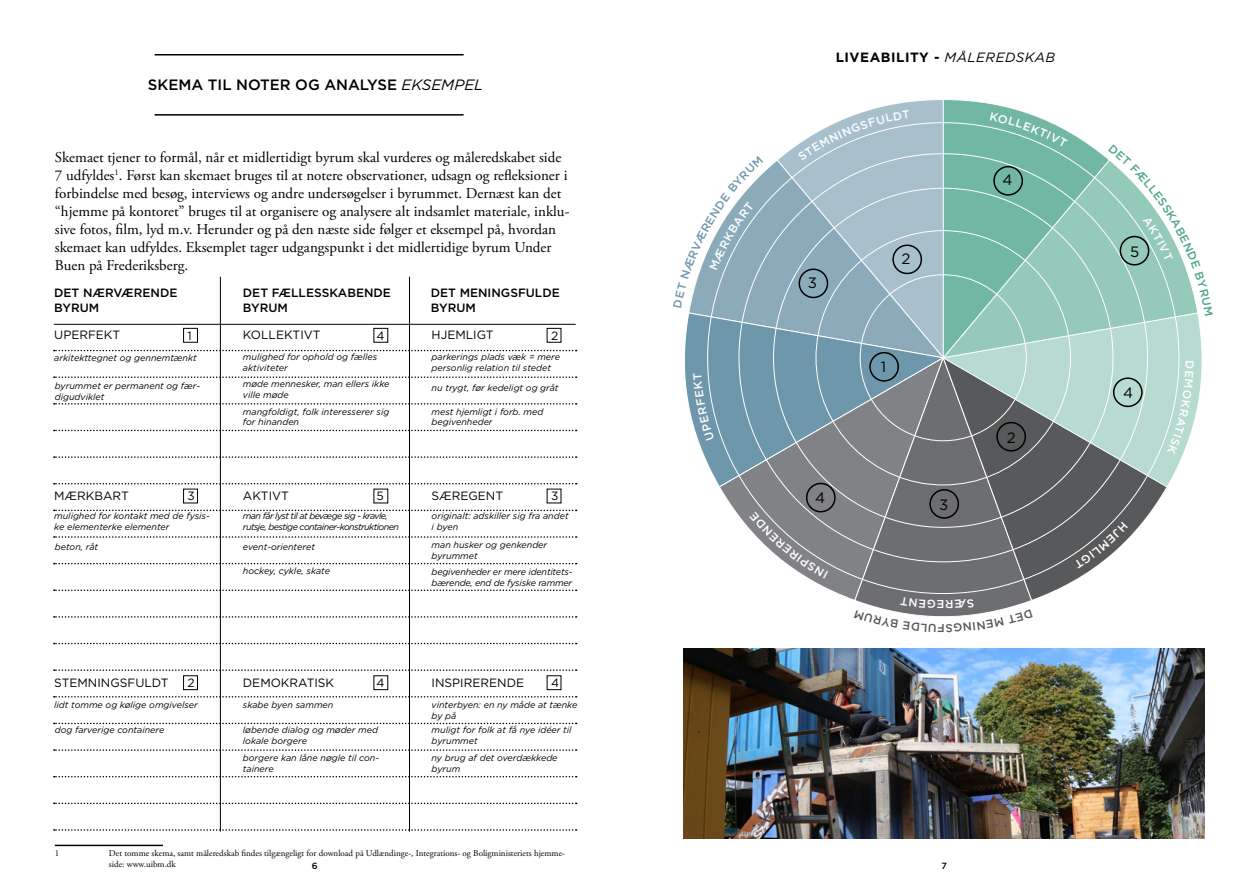
<style>
.page{position:relative;width:1259px;height:893px;background:#fff}
.page>*{position:absolute;margin:0;border:0;box-sizing:border-box;transform-origin:0 0}
.t1{font:15px/18px "Adobe Garamond Pro";color:#000}
.t2{font:500 15px "Gotham";color:#000}
.t3{font:15px "Gotham";color:#000}
.t4{font:700 13.35px "Gotham";letter-spacing:.04em;color:#000}
.t5{font:12px "Gotham";color:#000}
.t6{font:500 12px/14.4px "Gotham";color:#000}
.t7{font:500 11.55px "Gotham";color:#58595b}
.t8{font:italic 9px/10.8px "Gotham";color:#000}
.t9{font:9px/10.8px "Adobe Garamond Pro";color:#000}
.t10{font:italic 9px/10.8px "Gotham";letter-spacing:-.06em;color:#000}
.t11{font:italic 9px/10.8px "Gotham";letter-spacing:-.02em;color:#000}
.t12{font:500 9px "Gotham";color:#000}
.s1{font-weight:400;font-style:italic}
</style>
<div class="page">
<hr style="left:55px;top:845px;width:108px;height:1px;background:#000">
<hr style="left:155px;top:54px;width:308px;height:2px;background:#000">
<hr style="left:155px;top:114px;width:308px;height:2px;background:#000">
<hr style="left:54px;top:324px;width:522px;height:1px;background:#000">
<svg style="left:54px;top:696px;width:523px;height:2px"></svg>
<svg style="left:54px;top:430px;width:523px;height:1px"></svg>
<svg style="left:54px;top:589px;width:523px;height:2px"></svg>
<svg style="left:54px;top:803px;width:523px;height:1px"></svg>
<svg style="left:54px;top:376px;width:523px;height:2px"></svg>
<svg style="left:54px;top:536px;width:523px;height:2px"></svg>
<svg style="left:54px;top:749px;width:523px;height:2px"></svg>
<svg style="left:54px;top:483px;width:523px;height:1px"></svg>
<svg style="left:54px;top:643px;width:523px;height:1px"></svg>
<svg style="left:54px;top:669px;width:523px;height:2px"></svg>
<svg style="left:54px;top:350px;width:523px;height:1px"></svg>
<svg style="left:54px;top:510px;width:523px;height:1px"></svg>
<svg style="left:54px;top:723px;width:523px;height:1px"></svg>
<svg style="left:54px;top:456px;width:523px;height:2px"></svg>
<svg style="left:54px;top:616px;width:523px;height:2px"></svg>
<svg style="left:54px;top:829px;width:523px;height:2px"></svg>
<svg style="left:54px;top:403px;width:523px;height:2px"></svg>
<svg style="left:54px;top:563px;width:523px;height:1px"></svg>
<svg style="left:54px;top:776px;width:523px;height:1px"></svg>
<hr style="left:220px;top:277px;width:1px;height:555px;background:#000">
<hr style="left:409px;top:277px;width:1px;height:555px;background:#000">
<div style="left:183px;top:328px;width:15px;height:15px;border:1px solid #000"></div>
<div style="left:183px;top:489px;width:15px;height:14px;border:1px solid #000"></div>
<div style="left:183px;top:675px;width:15px;height:15px;border:1px solid #000"></div>
<div style="left:373px;top:328px;width:15px;height:15px;border:1px solid #000"></div>
<div style="left:547px;top:328px;width:14px;height:15px;border:1px solid #000"></div>
<svg style="left:689px;top:161px;width:88px;height:151px;background:#91afbe"></svg>
<svg style="left:685px;top:312px;width:92px;height:173px"></svg>
<svg style="left:719px;top:357px;width:135px;height:243px"></svg>
<svg style="left:854px;top:455px;width:88px;height:142px;background:#787a7c"></svg>
<svg style="left:942px;top:487px;width:225px;height:113px"></svg>
<svg style="left:942px;top:455px;width:241px;height:32px;background:#757a7b"></svg>
<div style="left:806px;top:483px;width:29px;height:29px;border:2px solid #000;border-radius:50%"></div>
<div style="left:929px;top:489px;width:30px;height:30px;border:2px solid #000;border-radius:50%"></div>
<img style="left:683px;top:648px;width:521px;height:191px">
<svg style="left:1074px;top:522px;width:53px;height:47px"></svg>
<svg style="left:749px;top:512px;width:79px;height:66px"></svg>
<svg style="left:693px;top:373px;width:21px;height:68px"></svg>
<svg style="left:689px;top:161px;width:74px;height:146px"></svg>
<svg style="left:777px;top:100px;width:425px;height:355px;background:#9fbfbd"></svg>
<svg style="left:854px;top:597px;width:178px;height:20px"></svg>
<h1 class="t2" style="left:148px;top:75px;width:337px">SKEMA TIL NOTER OG ANALYSE <span class="s1">EKSEMPEL</span></h1>
<p class="t1" style="left:55px;top:149px;width:516px">Skemaet tjener to formål, når et midlertidigt byrum skal vurderes og måleredskabet side 7 udfyldes<sup>1</sup>. Først kan skemaet bruges til at notere observationer, udsagn og refleksioner i forbindelse med besøg, interviews og andre undersøgelser i byrummet. Dernæst kan det “hjemme på kontoret” bruges til at organisere og analysere alt indsamlet materiale, inklu&shy;sive fotos, film, lyd m.v. Herunder og på den næste side følger et eksempel på, hvordan skemaet kan udfyldes. Eksemplet tager udgangspunkt i det midlertidige byrum Under Buen på Frederiksberg.</p>
<h3 class="t6" style="left:243px;top:286px;width:150px">DET FÆLLESSKABENDE<br>BYRUM</h3>
<h3 class="t6" style="left:431px;top:286px;width:130px">DET MENINGSFULDE<br>BYRUM</h3>
<h3 class="t6" style="left:54px;top:286px;width:125px">DET NÆRVÆRENDE<br>BYRUM</h3>
<h3 class="t5" style="left:54px;top:327px;width:68px">UPERFEKT</h3>
<h3 class="t5" style="left:187px;top:328px;width:6px">1</h3>
<h3 class="t5" style="left:551px;top:328px;width:9px">2</h3>
<h3 class="t5" style="left:431px;top:327px;width:64px">HJEMLIGT</h3>
<h3 class="t5" style="left:243px;top:327px;width:79px">KOLLEKTIVT</h3>
<h3 class="t5" style="left:376px;top:328px;width:10px">4</h3>
<p class="t8" style="left:54px;top:353px;width:144px">arkitekttegnet og gennemtænkt</p>
<p class="t8" style="left:55px;top:380px;width:147px">byrummet er permanent og fær&shy;digudviklet</p>
<p class="t8" style="left:243px;top:351px;width:136px">mulighed for ophold og fælles aktiviteter</p>
<p class="t8" style="left:432px;top:351px;width:130px">parkerings plads væk = mere personlig relation til stedet</p>
<p class="t8" style="left:243px;top:378px;width:148px">møde mennesker, man ellers ikke ville møde</p>
<p class="t8" style="left:432px;top:383px;width:128px">nu trygt, før kedeligt og gråt</p>
<p class="t8" style="left:243px;top:406px;width:148px">mangfoldigt, folk interesserer sig for hinanden</p>
<p class="t8" style="left:432px;top:406px;width:113px">mest hjemligt i forb. med begivenheder</p>
<h3 class="t5" style="left:54px;top:488px;width:76px">MÆRKBART</h3>
<h3 class="t5" style="left:431px;top:488px;width:73px">SÆREGENT</h3>
<h3 class="t5" style="left:243px;top:488px;width:48px">AKTIVT</h3>
<h3 class="t5" style="left:187px;top:488px;width:9px">3</h3>
<h3 class="t5" style="left:551px;top:488px;width:9px">3</h3>
<h3 class="t5" style="left:376px;top:488px;width:9px">5</h3>
<p class="t8" style="left:54px;top:510px;width:157px">mulighed for kontakt med de fysis&shy;ke elementerke elementer</p>
<p class="t8" style="left:55px;top:541px;width:45px">beton, råt</p>
<p class="t10" style="left:243px;top:510px;width:158px">man får lyst til at bevæge sig - kravle, rutsje, bestige container-konstruktionen</p>
<p class="t8" style="left:432px;top:510px;width:138px">originalt: adskiller sig fra andet i byen</p>
<p class="t8" style="left:243px;top:541px;width:73px">event-orienteret</p>
<p class="t8" style="left:432px;top:539px;width:117px">man husker og genkender byrummet</p>
<p class="t8" style="left:243px;top:565px;width:89px">hockey, cykle, skate</p>
<p class="t11" style="left:432px;top:566px;width:142px">begivenheder er mere identitets&shy;bærende, end de fysiske rammer</p>
<h3 class="t5" style="left:54px;top:675px;width:116px">STEMNINGSFULDT</h3>
<h3 class="t5" style="left:187px;top:675px;width:9px">2</h3>
<h3 class="t5" style="left:243px;top:675px;width:93px">DEMOKRATISK</h3>
<h3 class="t5" style="left:431px;top:675px;width:94px">INSPIRERENDE</h3>
<h3 class="t5" style="left:376px;top:675px;width:10px">4</h3>
<h3 class="t5" style="left:551px;top:675px;width:10px">4</h3>
<p class="t8" style="left:54px;top:699px;width:145px">lidt tomme og kølige omgivelser</p>
<p class="t8" style="left:243px;top:699px;width:92px">skabe byen sammen</p>
<p class="t8" style="left:432px;top:699px;width:147px">vinterbyen: en ny måde at tænke by på</p>
<p class="t8" style="left:55px;top:724px;width:111px">dog farverige containere</p>
<p class="t8" style="left:243px;top:724px;width:137px">løbende dialog og møder med lokale borgere</p>
<p class="t8" style="left:432px;top:724px;width:141px">muligt for folk at få nye idéer til byrummet</p>
<p class="t8" style="left:243px;top:752px;width:138px">borgere kan låne nøgle til con&shy;tainere</p>
<p class="t8" style="left:432px;top:752px;width:127px">ny brug af det overdækkede byrum</p>
<h2 class="t4" style="left:835px;top:49px;width:221px">LIVEABILITY - <span class="s1">MÅLEREDSKAB</span></h2>
<h1 class="t3" style="left:808px;top:273px;width:11px">3</h1>
<h1 class="t3" style="left:815px;top:488px;width:12px">4</h1>
<h1 class="t3" style="left:901px;top:249px;width:10px">2</h1>
<h1 class="t3" style="left:880px;top:357px;width:7px">1</h1>
<h1 class="t3" style="left:939px;top:495px;width:11px">3</h1>
<h1 class="t3" style="left:1002px;top:170px;width:12px">4</h1>
<h1 class="t3" style="left:1007px;top:428px;width:10px">2</h1>
<p class="t7" style="left:945px;top:636px;width:9px;rotate:-180deg">F</p>
<p class="t9" style="left:55px;top:848px;width:6px">1</p>
<p class="t9" style="left:109px;top:848px;width:458px">Det tomme skema, samt måleredskab findes tilgængeligt for download på Udlændinge-, Integrations- og Boligministeriets hjemme&shy;side: www.uibm.dk</p>
<p class="t12" style="left:312px;top:860px;width:7px">6</p>
<p class="t12" style="left:941px;top:860px;width:7px">7</p>
<h1 class="t3" style="left:1130px;top:242px;width:11px">5</h1>
<h1 class="t3" style="left:1123px;top:383px;width:12px">4</h1>
</div>
